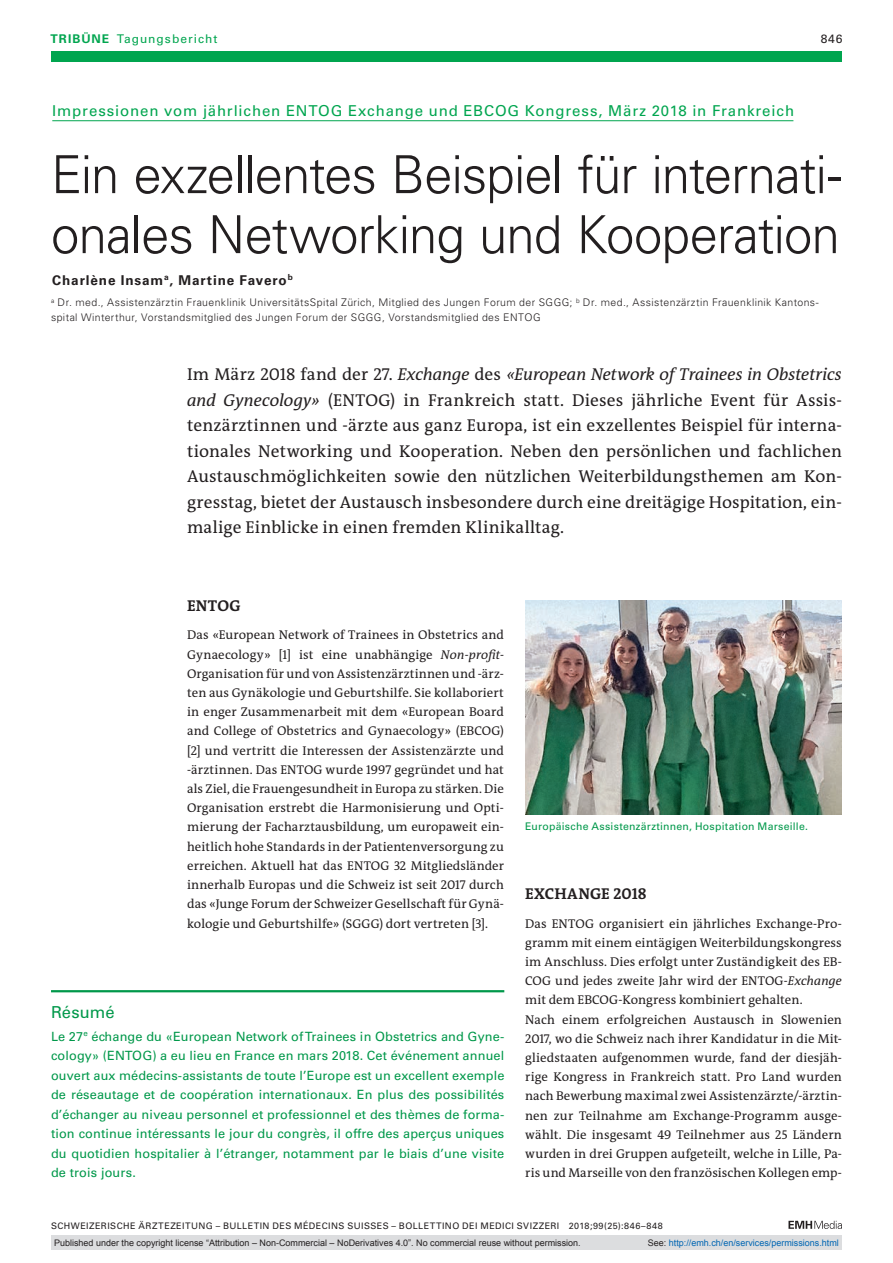
<style>
.page{position:relative;width:893px;height:1263px;background:#fff}
.page>*{position:absolute;margin:0;border:0;box-sizing:border-box;transform-origin:0 0}
.t1{font:300 52.5px/60px "Univers LT Std";letter-spacing:-.02em;color:#231f20}
.t2{font:17.25px/25.5px "The Antiqua B W5 Plain";letter-spacing:.01em;color:#231f20;text-align:justify}
.t3{font:16.5px "Univers LT Std";letter-spacing:.005em;color:#00984a}
.t4{font:700 15.75px "The Antiqua B W7";letter-spacing:.01em;color:#231f20}
.t5{font:15px "Univers LT Std";letter-spacing:.055em;color:#00a54f}
.t6{font:700 13.5px "Univers LT Std";letter-spacing:.065em;color:#231f20}
.t7{font:12.75px/19.2px "The Antiqua B W5 Plain";letter-spacing:.005em;color:#231f20;text-align:justify}
.t8{font:12.75px/19.5px "Univers LT Std";letter-spacing:.01em;color:#00984a;text-align:justify}
.t9{font:12px "Univers LT Std";letter-spacing:.08em;color:#00a54f}
.t10{font:12px "Univers LT Std";color:#231f20}
.t11{font:300 10.5px/15px "Univers LT Std";letter-spacing:.04em;color:#231f20}
.t12{font:10.5px "Univers LT Std";letter-spacing:.02em;color:#00984a}
.t13{font:9px "Arial";color:#231f20}
.t14{font:9px "Univers LT Std";letter-spacing:.05em;color:#231f20}
.t15{font:9px "Arial";color:#0166b3}
.s1{font-weight:700}
.s2{font-style:italic}
.s3{color:#231f20}
</style>
<div class="page">
<svg style="left:788px;top:1221px;width:54px;height:8px"></svg>
<div style="left:51px;top:51px;width:791px;height:11px;background:#00a54f"></div>
<hr style="left:52px;top:120px;width:741px;height:1px;background:#00a54f">
<img style="left:525px;top:600px;width:317px;height:214px">
<hr style="left:51px;top:990px;width:453px;height:2px;background:#00984a">
<div style="left:51px;top:1235px;width:791px;height:15px;background:#dcdddf"></div>
<p class="t9" style="left:51px;top:31px;width:168px"><span class="s1">TRIBÜNE</span> Tagungsbericht</p>
<p class="t10" style="left:821px;top:31px;width:23px">846</p>
<p class="t5" style="left:52px;top:102px;width:743px">Impressionen vom jährlichen ENTOG Exchange und EBCOG Kongress, März 2018 in Frankreich</p>
<h1 class="t1" style="left:51px;top:145px;width:792px">Ein exzellentes Beispiel für internati&shy;onales Networking und Kooperation</h1>
<p class="t6" style="left:52px;top:272px;width:242px">Charlène Insam<sup>a</sup>, Martine Favero<sup>b</sup></p>
<p class="t11" style="left:51px;top:295px;width:769px"><sup>a</sup> Dr. med., Assistenzärztin Frauenklinik UniversitätsSpital Zürich, Mitglied des Jungen Forum der SGGG; <sup>b</sup> Dr. med., Assistenzärztin Frauenklinik Kantons&shy;spital Winterthur, Vorstandsmitglied des Jungen Forum der SGGG, Vorstandsmitglied des ENTOG</p>
<p class="t2" style="left:187px;top:362px;width:656px">Im März 2018 fand der 27. <span class="s2">Exchange</span> des <span class="s2">«European Network of Trainees in Obstetrics and Gynecology»</span> (ENTOG) in Frankreich statt. Dieses jährliche Event für Assis&shy;tenzärztinnen und -ärzte aus ganz Europa, ist ein exzellentes Beispiel für interna&shy;tionales Networking und Kooperation. Neben den persönlichen und fachlichen Austauschmöglichkeiten sowie den nützlichen Weiterbildungsthemen am Kon&shy;gresstag, bietet der Austausch insbesondere durch eine dreitägige Hospitation, ein&shy;malige Einblicke in einen fremden Klinikalltag.</p>
<p class="t4" style="left:187px;top:595px;width:55px">ENTOG</p>
<p class="t7" style="left:187px;top:626px;width:318px">Das «European Network of Trainees in Obstetrics and Gynaecology» [1] ist eine unabhängige <span class="s2">Non-profit-</span>Organisation für und von Assistenzärztinnen und -ärz&shy;ten aus Gynäkologie und Geburtshilfe. Sie kollaboriert in enger Zusammenarbeit mit dem «European Board and College of Obstetrics and Gynaecology» (EBCOG) [2] und vertritt die Interessen der Assistenzärzte und -ärztinnen. Das ENTOG wurde 1997 gegründet und hat als Ziel, die Frauengesundheit in Europa zu stärken. Die Organisation erstrebt die Harmonisierung und Opti&shy;mierung der Facharztausbildung, um europaweit ein&shy;heitlich hohe Standards in der Patientenversorgung zu erreichen. Aktuell hat das ENTOG 32 Mitgliedsländer innerhalb Europas und die Schweiz ist seit 2017 durch das «Junge Forum der Schweizer Gesellschaft für Gynä&shy;kologie und Geburtshilfe» (SGGG) dort vertreten [3].</p>
<p class="t3" style="left:51px;top:1002px;width:65px">Résumé</p>
<p class="t8" style="left:51px;top:1026px;width:455px">Le 27<sup>e</sup> échange du «European Network of Trainees in Obstetrics and Gyne&shy;cology» (ENTOG) a eu lieu en France en mars 2018. Cet événement annuel ouvert aux médecins-assistants de toute l’Europe est un excellent exemple de réseautage et de coopération internationaux. En plus des possibilités d’échanger au niveau personnel et professionnel et des thèmes de forma&shy;tion continue intéressants le jour du congrès, il offre des aperçus uniques du quotidien hospitalier à l’étranger, notamment par le biais d’une visite de trois jours.</p>
<p class="t12" style="left:525px;top:820px;width:284px">Europäische Assistenzärztinnen, Hospitation Marseille.</p>
<p class="t4" style="left:525px;top:883px;width:123px">EXCHANGE 2018</p>
<p class="t7" style="left:525px;top:914px;width:318px;text-align:left">Das ENTOG organisiert ein jährliches Exchange-Pro&shy;gramm mit einem eintägigen Weiterbildungskongress im Anschluss. Dies erfolgt unter Zuständigkeit des EB-COG und jedes zweite Jahr wird der ENTOG<span class="s2">-Exchange </span>mit dem EBCOG-Kongress kombiniert gehalten.<br>Nach einem erfolgreichen Austausch in Slowenien 2017, wo die Schweiz nach ihrer Kandidatur in die Mit&shy;gliedstaaten aufgenommen wurde, fand der diesjäh&shy;rige Kongress in Frankreich statt. Pro Land wurden nach Bewerbung maximal zwei Assistenzärzte/-ärztin&shy;nen zur Teilnahme am Exchange-Programm ausge&shy;wählt. Die insgesamt 49 Teilnehmer aus 25 Ländern wurden in drei Gruppen aufgeteilt, welche in Lille, Pa&shy;ris und Marseille von den französischen Kollegen emp-</p>
<p class="t14" style="left:51px;top:1220px;width:613px">SCHWEIZERISCHE ÄRZTEZEITUNG – BULLETIN DES MÉDECINS SUISSES – BOLLETTINO DEI MEDICI SVIZZERI 2018;99(25):846–848</p>
<p class="t13" style="left:54px;top:1237px;width:528px">Published under the copyright license “Attribution – Non-Commercial – NoDerivatives 4.0”. No commercial reuse without permission.</p>
<p class="t15" style="left:648px;top:1237px;width:193px"><span class="s3">See:</span> http://emh.ch/en/services/permissions.html</p>
</div>
